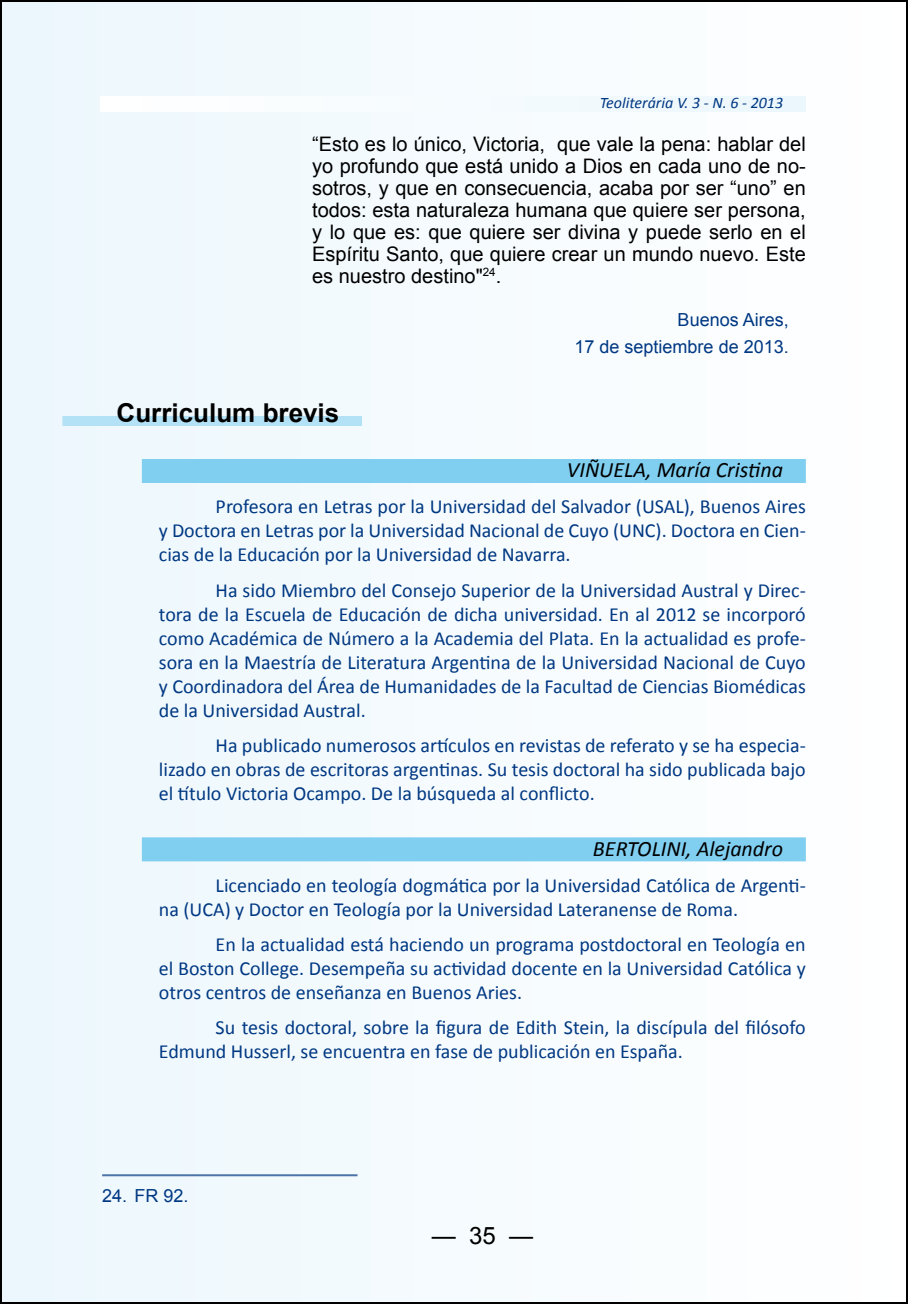
<style>
.page{position:relative;width:908px;height:1304px;background:#fff}
.page>*{position:absolute;margin:0;border:0;box-sizing:border-box;transform-origin:0 0}
.t1{font:700 26px "Arial";color:#000}
.t2{font:24px "Arial";color:#000}
.t3{font:italic 22px "Calibri";color:#000}
.t4{font:20px/24px "Calibri";color:#003882;text-align:justify}
.t5{font:20px/22px "Arial";color:#000;text-align:justify}
.t6{font:18px/26.6px "Arial";color:#003882;text-align:right}
.t7{font:italic 16px "Calibri";color:#003882}
</style>
<div class="page">
<div style="left:1px;top:1px;width:905px;height:1302px;background:#f5fbfe"></div>
<div style="left:62px;top:416px;width:300px;height:10px;background:#b3e2f6"></div>
<div style="left:142px;top:459px;width:663px;height:24px;background:#80cef0"></div>
<div style="left:142px;top:837px;width:663px;height:24px;background:#80cef0"></div>
<hr style="left:102px;top:1174px;width:255px;height:2px;background:#4d74a8">
<p class="t7" style="left:599px;top:93px;width:185px">Teoliterária V. 3 - N. 6 - 2013</p>
<p class="t5" style="left:312px;top:133px;width:495px">“Esto es lo único, Victoria, que vale la pena: hablar del yo profundo que está unido a Dios en cada uno de no&shy;sotros, y que en consecuencia, acaba por ser “uno” en todos: esta naturaleza humana que quiere ser persona, y lo que es: que quiere ser divina y puede serlo en el Espíritu Santo, que quiere crear un mundo nuevo. Este es nuestro destino"<sup>24</sup>.</p>
<p class="t6" style="left:574px;top:307px;width:216px">Buenos Aires,<br>17 de septiembre de 2013.</p>
<h1 class="t1" style="left:117px;top:395px;width:224px">Curriculum brevis</h1>
<p class="t3" style="left:566px;top:456px;width:217px">VIÑUELA, María Cristina</p>
<p class="t4" style="left:159px;top:494px;width:648px;text-indent:57px">Profesora en Letras por la Universidad del Salvador (USAL), Buenos Aires y Doctora en Letras por la Universidad Nacional de Cuyo (UNC). Doctora en Cien&shy;cias de la Educación por la Universidad de Navarra.</p>
<p class="t4" style="left:159px;top:577px;width:648px;text-indent:57px">Ha sido Miembro del Consejo Superior de la Universidad Austral y Direc&shy;tora de la Escuela de Educación de dicha universidad. En al 2012 se incorporó como Académica de Número a la Academia del Plata. En la actualidad es profe&shy;sora en la Maestría de Literatura Argentina de la Universidad Nacional de Cuyo y Coordinadora del Área de Humanidades de la Facultad de Ciencias Biomédicas de la Universidad Austral.</p>
<p class="t4" style="left:159px;top:732px;width:648px;text-indent:57px">Ha publicado numerosos artículos en revistas de referato y se ha especia&shy;lizado en obras de escritoras argentinas. Su tesis doctoral ha sido publicada bajo el título Victoria Ocampo. De la búsqueda al conflicto.</p>
<p class="t3" style="left:592px;top:835px;width:191px">BERTOLINI, Alejandro</p>
<p class="t4" style="left:159px;top:872px;width:648px;text-indent:57px">Licenciado en teología dogmática por la Universidad Católica de Argenti&shy;na (UCA) y Doctor en Teología por la Universidad Lateranense de Roma.</p>
<p class="t4" style="left:159px;top:931px;width:648px;text-indent:57px">En la actualidad está haciendo un programa postdoctoral en Teología en el Boston College. Desempeña su actividad docente en la Universidad Católica y otros centros de enseñanza en Buenos Aries.</p>
<p class="t4" style="left:159px;top:1015px;width:648px;text-indent:57px">Su tesis doctoral, sobre la figura de Edith Stein, la discípula del filósofo<br>Edmund Husserl, se encuentra en fase de publicación en España.</p>
<p class="t6" style="left:102px;top:1182px;width:88px">24. FR 92.</p>
<p class="t2" style="left:431px;top:1219px;width:103px">— 35 —</p>
</div>
